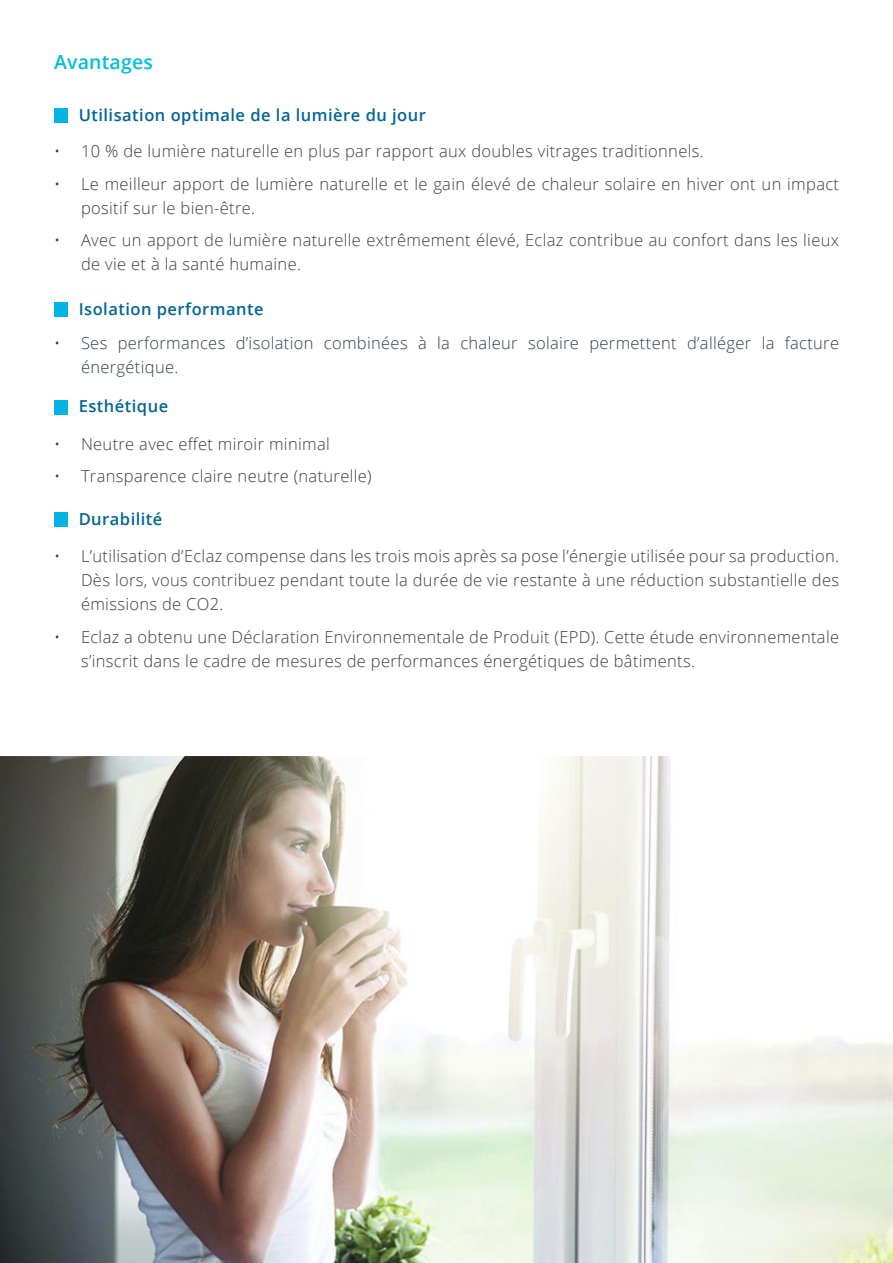
<style>
.page{position:relative;width:893px;height:1263px;background:#fff}
.page>*{position:absolute;margin:0;border:0;box-sizing:border-box;transform-origin:0 0}
.t1{font:600 19.5px "Open Sans";letter-spacing:.01em;color:#00bfd7}
.t2{font:300 16.5px/24px "Open Sans";letter-spacing:.02em;color:#3c3c3d}
.t3{font:300 16.5px/24px "Open Sans";letter-spacing:.02em;color:#313e48}
.t4{font:600 16.5px "Open Sans";letter-spacing:.03em;color:#016596}
</style>
<div class="page">
<div style="left:54px;top:108px;width:13px;height:15px;background:#00b4e3"></div>
<div style="left:54px;top:302px;width:13px;height:15px;background:#00b4e3"></div>
<div style="left:54px;top:400px;width:13px;height:15px;background:#00b4e3"></div>
<div style="left:54px;top:512px;width:13px;height:15px;background:#00b4e3"></div>
<img style="left:0;top:757px;width:893px;height:506px">
<p class="t1" style="left:54px;top:48px;width:101px">Avantages</p>
<p class="t4" style="left:79px;top:104px;width:349px">Utilisation optimale de la lumière du jour</p>
<p class="t2" style="left:54px;top:139px;width:651px">• 10 % de lumière naturelle en plus par rapport aux doubles vitrages traditionnels.</p>
<p class="t2" style="left:81px;top:171px;width:760px;text-indent:-27px">• Le meilleur apport de lumière naturelle et le gain élevé de chaleur solaire en hiver ont un impact positif sur le bien-être.</p>
<p class="t2" style="left:81px;top:228px;width:759px;text-indent:-27px">• Avec un apport de lumière naturelle extrêmement élevé, Eclaz contribue au confort dans les lieux de vie et à la santé humaine.</p>
<p class="t4" style="left:79px;top:297px;width:187px">Isolation performante</p>
<p class="t3" style="left:81px;top:330px;width:760px;text-indent:-27px">• Ses performances d’isolation combinées à la chaleur solaire permettent d’alléger la facture énergétique.</p>
<p class="t4" style="left:79px;top:395px;width:91px">Esthétique</p>
<p class="t2" style="left:54px;top:431px;width:277px">• Neutre avec effet miroir minimal</p>
<p class="t2" style="left:54px;top:464px;width:319px">• Transparence claire neutre (naturelle)</p>
<p class="t4" style="left:79px;top:508px;width:85px">Durabilité</p>
<p class="t2" style="left:81px;top:544px;width:760px;text-align:justify;text-indent:-27px">• L’utilisation d’Eclaz compense dans les trois mois après sa pose l’énergie utilisée pour sa production.<br>Dès lors, vous contribuez pendant toute la durée de vie restante à une réduction substantielle des émissions de CO2.</p>
<p class="t2" style="left:81px;top:624px;width:760px;text-indent:-27px">• Eclaz a obtenu une Déclaration Environnementale de Produit (EPD). Cette étude environnementale s’inscrit dans le cadre de mesures de performances énergétiques de bâtiments.</p>
</div>
